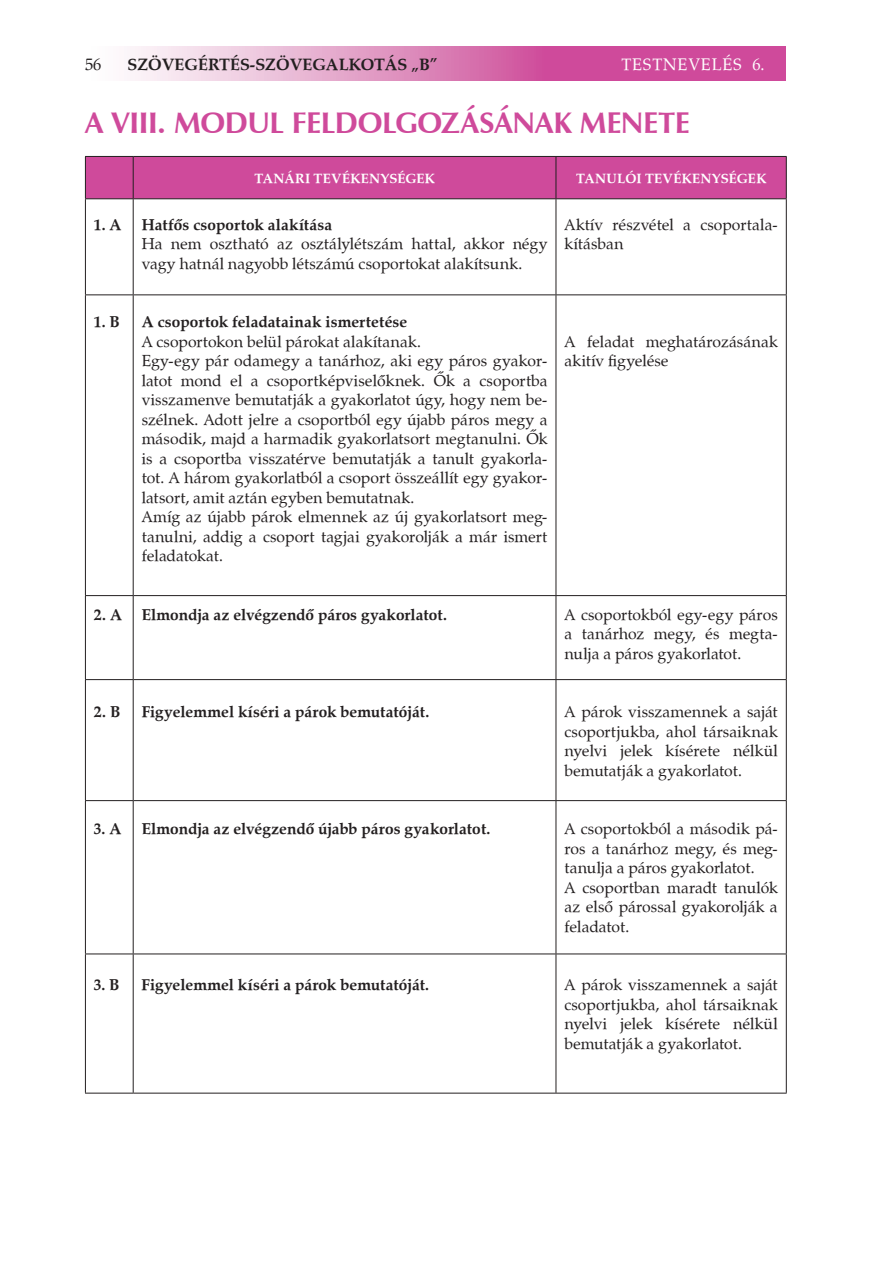
<style>
.page{position:relative;width:893px;height:1263px;background:#fff}
.page>*{position:absolute;margin:0;border:0;box-sizing:border-box;transform-origin:0 0}
.t1{font:700 30px "Zapf Humanist 601 PFL";letter-spacing:-.01em;color:#cf4a9b}
.t2{font:700 16.5px "Zapf Calligraphic 801 PFL";color:#231f20}
.t3{font:16.5px "Zapf Calligraphic 801 PFL";color:#fff}
.t4{font:16.5px "Zapf Calligraphic 801 PFL";color:#231f20}
.t5{font:15.75px/19.5px "Zapf Calligraphic 801 PFL";letter-spacing:.005em;color:#231f20}
.t6{font:700 15.75px "Zapf Calligraphic 801 PFL";letter-spacing:.005em;color:#231f20}
.t7{font:700 13.5px "Zapf Calligraphic 801 PFL";letter-spacing:.015em;color:#fff}
</style>
<div class="page">
<svg style="left:130px;top:46px;width:656px;height:34px;background:#dc84b9"></svg>
<div style="left:86px;top:157px;width:700px;height:41px;background:#cf4a9b"></div>
<hr style="left:85px;top:156px;width:48px;height:1px;background:#231f20">
<hr style="left:85px;top:157px;width:1px;height:41px;background:#231f20">
<hr style="left:133px;top:156px;width:423px;height:1px;background:#231f20">
<hr style="left:133px;top:157px;width:1px;height:41px;background:#231f20">
<hr style="left:556px;top:156px;width:231px;height:1px;background:#231f20">
<hr style="left:556px;top:157px;width:1px;height:41px;background:#231f20">
<hr style="left:786px;top:157px;width:1px;height:41px;background:#231f20">
<hr style="left:85px;top:198px;width:48px;height:1px;background:#231f20">
<hr style="left:85px;top:199px;width:1px;height:95px;background:#231f20">
<hr style="left:133px;top:198px;width:423px;height:1px;background:#231f20">
<hr style="left:133px;top:199px;width:1px;height:95px;background:#231f20">
<hr style="left:556px;top:198px;width:231px;height:1px;background:#231f20">
<hr style="left:556px;top:199px;width:1px;height:95px;background:#231f20">
<hr style="left:786px;top:199px;width:1px;height:95px;background:#231f20">
<hr style="left:85px;top:294px;width:48px;height:1px;background:#231f20">
<hr style="left:85px;top:295px;width:1px;height:300px;background:#231f20">
<hr style="left:133px;top:294px;width:423px;height:1px;background:#231f20">
<hr style="left:133px;top:295px;width:1px;height:300px;background:#231f20">
<hr style="left:556px;top:294px;width:231px;height:1px;background:#231f20">
<hr style="left:556px;top:295px;width:1px;height:300px;background:#231f20">
<hr style="left:786px;top:295px;width:1px;height:300px;background:#231f20">
<hr style="left:85px;top:595px;width:48px;height:1px;background:#231f20">
<hr style="left:85px;top:596px;width:1px;height:83px;background:#231f20">
<hr style="left:133px;top:595px;width:423px;height:1px;background:#231f20">
<hr style="left:133px;top:596px;width:1px;height:83px;background:#231f20">
<hr style="left:556px;top:595px;width:231px;height:1px;background:#231f20">
<hr style="left:556px;top:596px;width:1px;height:83px;background:#231f20">
<hr style="left:786px;top:596px;width:1px;height:83px;background:#231f20">
<hr style="left:85px;top:679px;width:48px;height:1px;background:#231f20">
<hr style="left:85px;top:680px;width:1px;height:120px;background:#231f20">
<hr style="left:133px;top:679px;width:423px;height:1px;background:#231f20">
<hr style="left:133px;top:680px;width:1px;height:120px;background:#231f20">
<hr style="left:556px;top:679px;width:231px;height:1px;background:#231f20">
<hr style="left:556px;top:680px;width:1px;height:120px;background:#231f20">
<hr style="left:786px;top:680px;width:1px;height:120px;background:#231f20">
<hr style="left:85px;top:800px;width:48px;height:1px;background:#231f20">
<hr style="left:85px;top:801px;width:1px;height:152px;background:#231f20">
<hr style="left:133px;top:800px;width:423px;height:1px;background:#231f20">
<hr style="left:133px;top:801px;width:1px;height:152px;background:#231f20">
<hr style="left:556px;top:800px;width:231px;height:1px;background:#231f20">
<hr style="left:556px;top:801px;width:1px;height:152px;background:#231f20">
<hr style="left:786px;top:801px;width:1px;height:152px;background:#231f20">
<hr style="left:85px;top:953px;width:48px;height:1px;background:#231f20">
<hr style="left:85px;top:954px;width:1px;height:139px;background:#231f20">
<hr style="left:133px;top:953px;width:423px;height:1px;background:#231f20">
<hr style="left:133px;top:954px;width:1px;height:139px;background:#231f20">
<hr style="left:556px;top:953px;width:231px;height:1px;background:#231f20">
<hr style="left:556px;top:954px;width:1px;height:139px;background:#231f20">
<hr style="left:786px;top:954px;width:1px;height:139px;background:#231f20">
<hr style="left:85px;top:1093px;width:48px;height:1px;background:#231f20">
<hr style="left:133px;top:1093px;width:423px;height:1px;background:#231f20">
<hr style="left:556px;top:1093px;width:231px;height:1px;background:#231f20">
<p class="t4" style="left:85px;top:54px;width:18px">56</p>
<p class="t2" style="left:128px;top:54px;width:312px">szövegértés-szövegalkotás „b”</p>
<p class="t3" style="left:621px;top:54px;width:13px">testnevel</p>
<p class="t3" style="left:722px;top:54px;width:44px">és 6.</p>
<h1 class="t1" style="left:85px;top:104px;width:294px">A VIII . MODUL FELDOLGOZÁSÁNAK</h1>
<h1 class="t1" style="left:580px;top:104px;width:20px">MENE</h1>
<h1 class="t1" style="left:658px;top:104px;width:30px">TE</h1>
<p class="t7" style="left:254px;top:169px;width:173px">Tanári tevékenységek</p>
<p class="t7" style="left:576px;top:169px;width:182px">Tanulói tevékenységek</p>
<p class="t6" style="left:94px;top:214px;width:29px">1. A</p>
<p class="t6" style="left:142px;top:214px;width:192px">Hatfős csoportok alakítása</p>
<p class="t5" style="left:142px;top:234px;width:407px">Ha nem osztható az osztálylétszám hattal, akkor négy vagy hatnál nagyobb létszámú csoportokat alakítsunk.</p>
<p class="t5" style="left:564px;top:214px;width:214px">Aktív részvétel a csoportala&shy;kításban</p>
<p class="t6" style="left:94px;top:312px;width:26px">1. B</p>
<p class="t6" style="left:142px;top:312px;width:267px">A csoportok feladatainak ismertetése</p>
<p class="t5" style="left:142px;top:331px;width:407px">A csoportokon belül párokat alakítanak.<br>Egy-egy pár odamegy a tanárhoz, aki egy páros gyakor&shy;latot mond el a csoportképviselőknek. Ők a csoportba visszamenve bemutatják a gyakorlatot úgy, hogy nem be&shy;szélnek. Adott jelre a csoportból egy újabb páros megy a második, majd a harmadik gyakorlatsort megtanulni. Ők is a csoportba visszatérve bemutatják a tanult gyakorla&shy;tot. A három gyakorlatból a csoport összeállít egy gyakor&shy;latsort, amit aztán egyben bemutatnak.<br>Amíg az újabb párok elmennek az új gyakorlatsort meg&shy;tanulni, addig a csoport tagjai gyakorolják a már ismert feladatokat.</p>
<p class="t5" style="left:564px;top:331px;width:215px">A feladat meghatározásának akitív figyelése</p>
<p class="t6" style="left:94px;top:604px;width:355px">2. A Elmondja az elvégzendő páros gyakorlatot.</p>
<p class="t5" style="left:564px;top:604px;width:215px;text-align:justify">A csoportokból egy-egy páros a tanárhoz megy, és megta&shy;nulja a páros gyakorlatot.</p>
<p class="t6" style="left:94px;top:702px;width:27px">2. B</p>
<p class="t6" style="left:142px;top:702px;width:289px">Figyelemmel kíséri a párok bemutatóját.</p>
<p class="t5" style="left:564px;top:702px;width:215px;text-align:justify">A párok visszamennek a saját csoportjukba, ahol társaiknak nyelvi jelek kísérete nélkül bemutatják a gyakorlatot.</p>
<p class="t6" style="left:94px;top:819px;width:29px">3. A</p>
<p class="t6" style="left:142px;top:819px;width:350px">Elmondja az elvégzendő újabb páros gyakorlatot.</p>
<p class="t5" style="left:564px;top:819px;width:215px">A csoportokból a második pá&shy;ros a tanárhoz megy, és meg&shy;tanulja a páros gyakorlatot.<br>A csoportban maradt tanulók az első párossal gyakorolják a feladatot.</p>
<p class="t6" style="left:94px;top:975px;width:26px">3. B</p>
<p class="t6" style="left:142px;top:975px;width:289px">Figyelemmel kíséri a párok bemutatóját.</p>
<p class="t5" style="left:564px;top:975px;width:215px;text-align:justify">A párok visszamennek a saját csoportjukba, ahol társaiknak nyelvi jelek kísérete nélkül bemutatják a gyakorlatot.</p>
</div>
